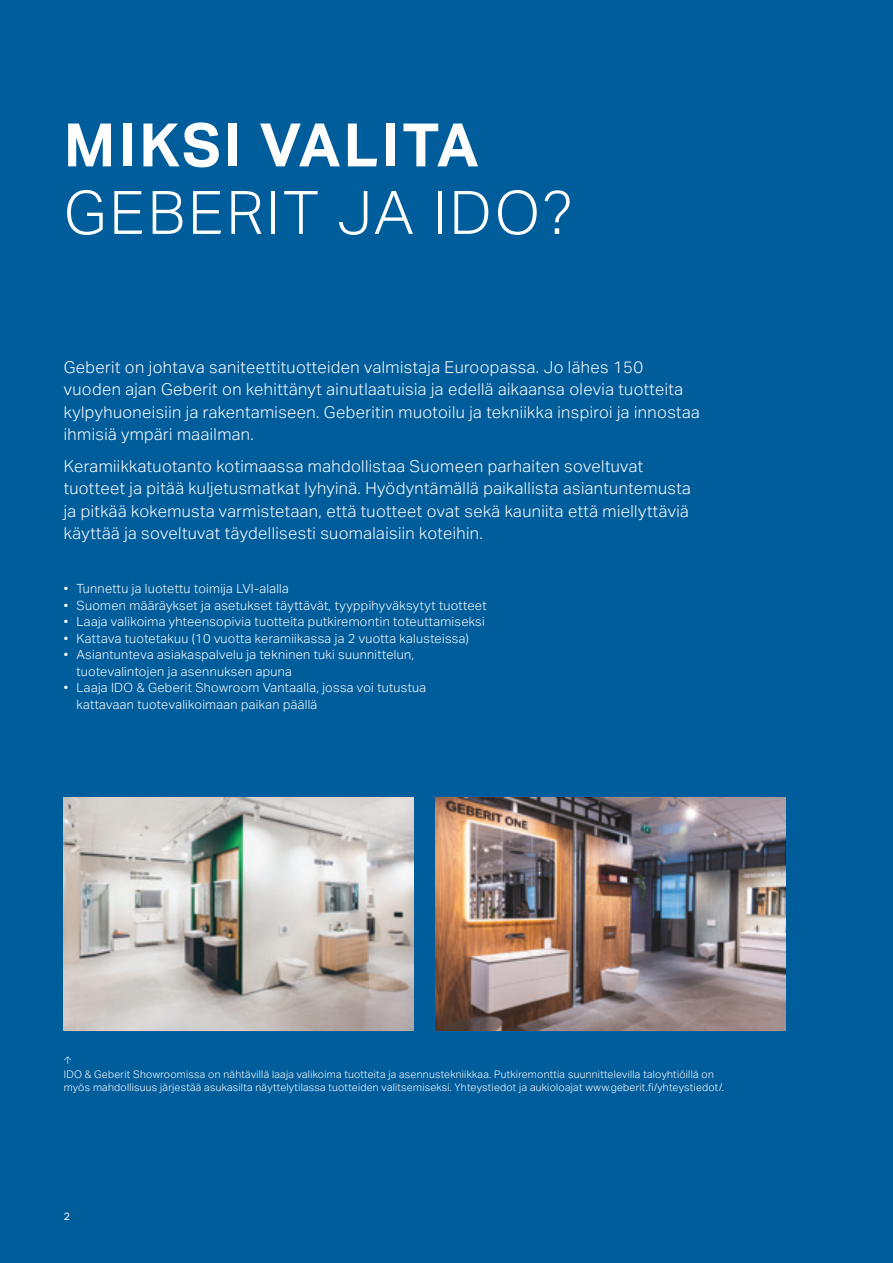
<style>
.page{position:relative;width:893px;height:1263px;background:#005d9c}
.page>*{position:absolute;margin:0;border:0;box-sizing:border-box;transform-origin:0 0}
.t1{font:300 60px "Aktiv Grotesk Geberit";letter-spacing:.05em;color:#fff}
.t2{font:700 60px "Aktiv Grotesk Geberit";letter-spacing:.05em;color:#fff}
.t3{font:300 16.5px/22.5px "Aktiv Grotesk Geberit";letter-spacing:.025em;color:#fff}
.t4{font:300 12.75px/16.5px "Aktiv Grotesk Geberit";letter-spacing:.025em;color:#fff}
.t5{font:300 10.5px/13.5px "Aktiv Grotesk Geberit";letter-spacing:.025em;color:#fff}
.t6{font:10.5px "Aktiv Grotesk Geberit";color:#fff}
</style>
<div class="page">
<img style="left:64px;top:798px;width:350px;height:233px">
<img style="left:436px;top:798px;width:350px;height:233px">
<h1 class="t2" style="left:64px;top:108px;width:416px">MIKSI VALITA</h1>
<h1 class="t1" style="left:64px;top:178px;width:510px">GEBERIT JA IDO?</h1>
<p class="t3" style="left:64px;top:355px;width:637px">Geberit on johtava saniteettituotteiden valmistaja Euroopassa. Jo lähes 150 vuoden ajan Geberit on kehittänyt ainutlaatuisia ja edellä aikaansa olevia tuotteita kylpyhuoneisiin ja rakentamiseen. Geberitin muotoilu ja tekniikka inspiroi ja innostaa ihmisiä ympäri maailman.</p>
<p class="t3" style="left:64px;top:454px;width:629px">Keramiikkatuotanto kotimaassa mahdollistaa Suomeen parhaiten soveltuvat tuotteet ja pitää kuljetusmatkat lyhyinä. Hyödyntämällä paikallista asiantuntemusta ja pitkää kokemusta varmistetaan, että tuotteet ovat sekä kauniita että miellyttäviä käyttää ja soveltuvat täydellisesti suomalaisiin koteihin.</p>
<p class="t4" style="left:64px;top:580px;width:227px">• Tunnettu ja luotettu toimija LVI-alalla</p>
<p class="t4" style="left:64px;top:597px;width:424px">• Suomen määräykset ja asetukset täyttävät, tyyppihyväksytyt tuotteet</p>
<p class="t4" style="left:64px;top:613px;width:422px">• Laaja valikoima yhteensopivia tuotteita putkiremontin toteuttamiseksi</p>
<p class="t4" style="left:64px;top:630px;width:407px">• Kattava tuotetakuu (10 vuotta keramiikassa ja 2 vuotta kalusteissa)</p>
<p class="t4" style="left:77px;top:646px;width:339px;text-indent:-13px">• Asiantunteva asiakaspalvelu ja tekninen tuki suunnittelun, tuotevalintojen ja asennuksen apuna</p>
<p class="t4" style="left:77px;top:679px;width:351px;text-indent:-13px">• Laaja IDO &amp; Geberit Showroom Vantaalla, jossa voi tutustua kattavaan tuotevalikoimaan paikan päällä</p>
<p class="t5" style="left:64px;top:1053px;width:661px">↑<br>IDO &amp; Geberit Showroomissa on nähtävillä laaja valikoima tuotteita ja asennustekniikkaa. Putkiremonttia suunnittelevilla taloyhtiöillä on myös mahdollisuus järjestää asukasilta näyttelytilassa tuotteiden valitsemiseksi. Yhteystiedot ja aukioloajat www.geberit.fi/yhteystiedot/.</p>
<p class="t6" style="left:64px;top:1210px;width:8px">2</p>
</div>
